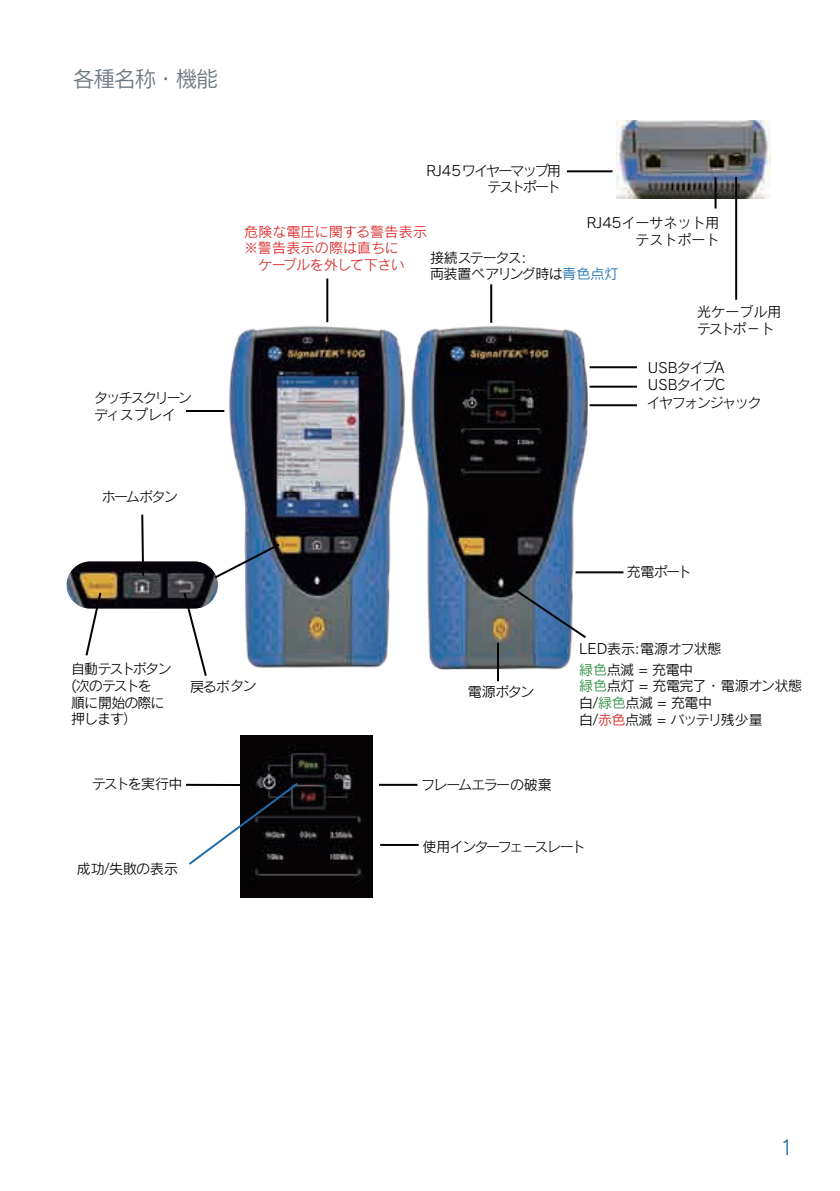
<style>
.page{position:relative;width:840px;height:1191px;background:#fff}
.page>*{position:absolute;margin:0;border:0;box-sizing:border-box;transform-origin:0 0}
.t1{font:22px "Rodin Pro M";letter-spacing:-.065em;color:#6b777f}
.t2{font:20px "Rodin Pro M";color:#1e6dad}
.t3{font:14px/16.8px "Rodin Pro M";letter-spacing:-.055em;color:#030303}
.t4{font:14px/16.8px "Rodin Pro M";letter-spacing:-.035em;color:#030303}
.t5{font:14px/16.8px "Rodin Pro M";color:#d92628}
.t6{font:14px/20.2px "Rodin Pro M";letter-spacing:-.02em;color:#030303}
.t7{font:14px/16.8px "Rodin Pro M";letter-spacing:-.13em;color:#030303;text-align:right}
.t8{font:14px/16.8px "Rodin Pro M";color:#030303;text-align:right}
.t9{font:14px/16.8px "Rodin Pro M";letter-spacing:-.135em;color:#030303}
.t10{font:14px "Rodin Pro M";letter-spacing:-.125em;color:#030303}
.t11{font:14px/16.8px "Rodin Pro M";letter-spacing:.005em;color:#030303}
.t12{font:14px "Rodin Pro M";letter-spacing:-.1em;color:#030303}
.t13{font:14px "Rodin Pro M";letter-spacing:-.085em;color:#030303}
.s1{color:#1b70af}
.s2{color:#319046}
.s3{color:#d92628}
</style>
<div class="page">
<img style="left:224px;top:309px;width:363px;height:366px">
<hr style="left:589px;top:366px;width:47px;height:2px;background:#030303">
<hr style="left:589px;top:386px;width:47px;height:2px;background:#030303">
<hr style="left:589px;top:404px;width:47px;height:2px;background:#030303">
<hr style="left:575px;top:571px;width:48px;height:2px;background:#030303">
<svg style="left:511px;top:586px;width:76px;height:54px"></svg>
<hr style="left:496px;top:643px;width:2px;height:38px;background:#030303">
<hr style="left:326px;top:278px;width:2px;height:44px;background:#030303">
<hr style="left:490px;top:284px;width:2px;height:39px;background:#030303">
<hr style="left:186px;top:410px;width:38px;height:2px;background:#030303">
<img style="left:67px;top:561px;width:151px;height:47px;border-radius:24px">
<svg style="left:84px;top:590px;width:19px;height:66px"></svg>
<svg style="left:140px;top:514px;width:5px;height:63px"></svg>
<svg style="left:182px;top:590px;width:26px;height:86px"></svg>
<svg style="left:212px;top:542px;width:69px;height:38px"></svg>
<img style="left:240px;top:735px;width:132px;height:162px">
<svg style="left:186px;top:781px;width:114px;height:85px"></svg>
<hr style="left:379px;top:784px;width:38px;height:2px;background:#030303">
<hr style="left:380px;top:844px;width:38px;height:2px;background:#030303">
<img style="left:616px;top:121px;width:154px;height:78px">
<hr style="left:566px;top:170px;width:46px;height:2px;background:#030303">
<hr style="left:734px;top:177px;width:2px;height:123px;background:#030303">
<hr style="left:714px;top:177px;width:2px;height:31px;background:#030303">
<h1 class="t1" style="left:73px;top:65px;width:147px">各種名称・機能</h1>
<p class="t9" style="left:94px;top:389px;width:99px">タッチスクリーンディスプレイ</p>
<p class="t3" style="left:102px;top:488px;width:77px">ホームボタン</p>
<p class="t7" style="left:426px;top:161px;width:136px">RJ45 ワイヤーマップ用　テストポート</p>
<p class="t8" style="left:586px;top:214px;width:134px">RJ45イーサネット用テストポート</p>
<p class="t5" style="left:244px;top:222px;width:184px">危険な電圧に関する警告表示※警告表示の際は直ちに<br>　ケーブルを外して下さい</p>
<p class="t3" style="left:430px;top:248px;width:190px">接続ステータス:<br>両装置ペアリング時は<span class="s1">青色点灯</span></p>
<p class="t11" style="left:696px;top:303px;width:86px">光ケーブル用テストポ－ト</p>
<p class="t3" style="left:647px;top:359px;width:79px">USBタイプA<br>USBタイプC</p>
<p class="t12" style="left:646px;top:394px;width:117px">イヤフォンジャック</p>
<p class="t3" style="left:626px;top:563px;width:66px">充電ポート</p>
<p class="t3" style="left:71px;top:660px;width:102px">自動テストボタン(次のテストを<br>順に開始の際に押します）</p>
<p class="t3" style="left:190px;top:677px;width:68px">戻るボタン</p>
<p class="t13" style="left:92px;top:775px;width:92px">テストを実行中</p>
<p class="t3" style="left:77px;top:859px;width:102px">成功/失敗の表示</p>
<p class="t3" style="left:467px;top:682px;width:68px">電源ボタン</p>
<p class="t3" style="left:421px;top:775px;width:132px">フレームエラーの破棄</p>
<p class="t6" style="left:579px;top:638px;width:144px">LED表示:電源オフ状態<span class="s2">緑色</span>点滅 = 充電中</p>
<p class="t4" style="left:579px;top:677px;width:224px"><span class="s2">緑色</span>点灯 = 充電完了・電源オン状態白/<span class="s2">緑色</span>点滅 = 充電中<br>白/<span class="s3">赤色</span>点滅 = バッテリ残少量</p>
<p class="t10" style="left:422px;top:837px;width:164px">使用インターフェースレート</p>
<h2 class="t2" style="left:779px;top:1134px;width:15px">1</h2>
</div>
